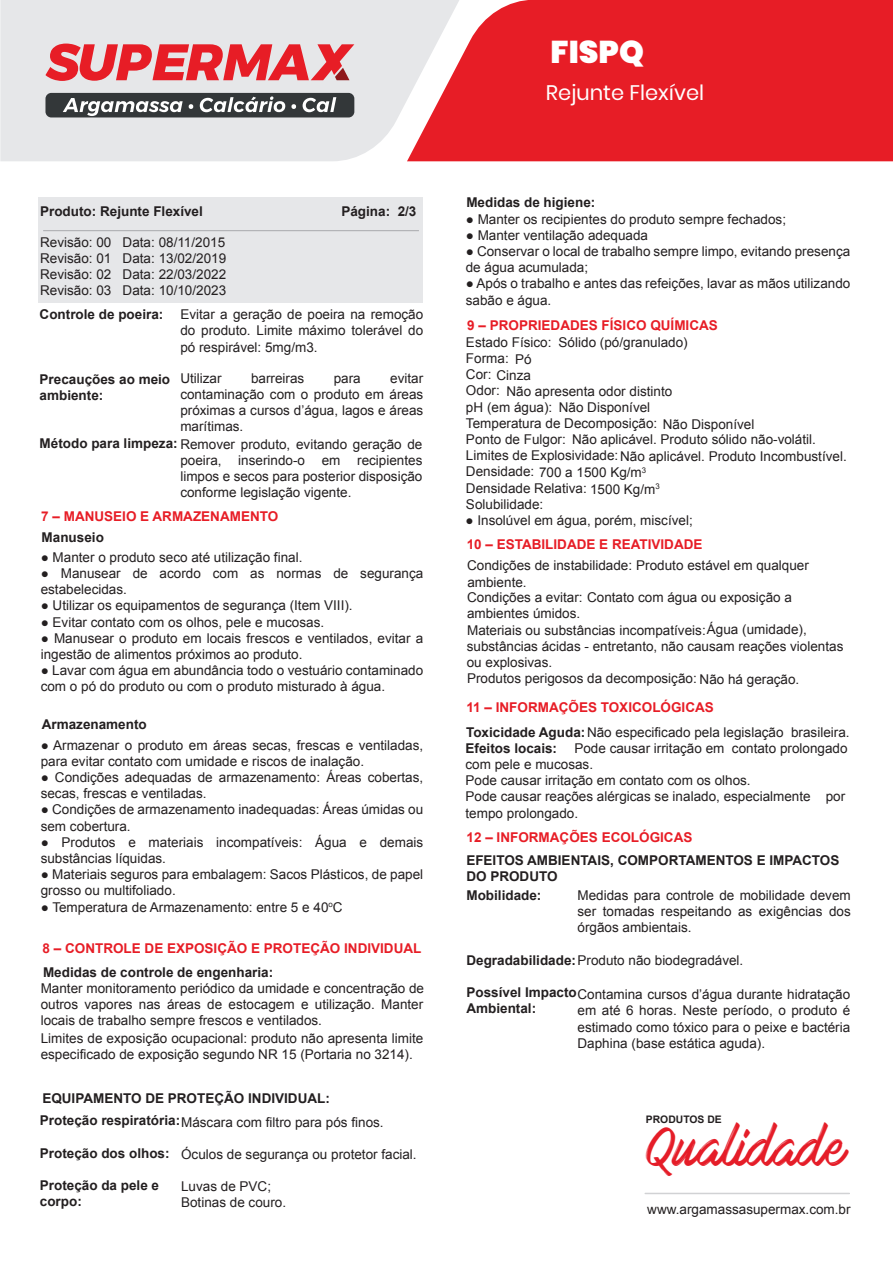
<style>
.page{position:relative;width:893px;height:1263px;background:#fff}
.page>*{position:absolute;margin:0;border:0;box-sizing:border-box;transform-origin:0 0}
.t1{font:48.6px "Mark My Words";color:#e51d28}
.t2{font:900 31.5px "Poppins";color:#fff}
.t3{font:21px "Poppins";color:#fff}
.t4{font:13.5px/16.2px "Arial";color:#231f20}
.t5{font:700 13.5px/16.2px "Arial";color:#231f20}
.t6{font:700 13.5px "Arial";color:#e71d26}
.t7{font:700 10.35px "Arial";color:#231f20}
.s1{font-weight:700}
.s2{font-weight:700;color:#e71d26}
</style>
<div class="page">
<div style="left:0;top:0;width:407px;height:161px;background:#e6e7e9"></div>
<svg style="left:407px;top:0;width:486px;height:161px;background:#e83039"></svg>
<div style="left:45px;top:93px;width:309px;height:24px;background:#333739;border-radius:6px"></div>
<svg style="left:63px;top:98px;width:120px;height:18px"></svg>
<svg style="left:189px;top:104px;width:4px;height:5px"></svg>
<svg style="left:200px;top:96px;width:85px;height:16px"></svg>
<svg style="left:291px;top:104px;width:5px;height:5px"></svg>
<svg style="left:303px;top:97px;width:33px;height:15px"></svg>
<svg style="left:45px;top:44px;width:309px;height:37px;background:#e57076"></svg>
<div style="left:39px;top:197px;width:384px;height:105px;background:#e6e7e9"></div>
<hr style="left:43px;top:230px;width:376px;height:1px;background:#a8a9ad">
<hr style="left:645px;top:1193px;width:204px;height:1px;background:#d1d2d4">
<p class="t5" style="left:40px;top:204px;width:164px">Produto: Rejunte Flexível</p>
<p class="t4" style="left:40px;top:234px;width:188px;text-align:justify">Revisão: 00 Data: 08/11/2015<br>Revisão: 01 Data: 13/02/2019<br>Revisão: 02 Data: 22/03/2022<br>Revisão: 03 Data: 10/10/2023</p>
<p class="t5" style="left:341px;top:204px;width:77px">Página: 2/3</p>
<p class="t5" style="left:40px;top:306px;width:125px">Controle de poeira:</p>
<p class="t4" style="left:180px;top:306px;width:244px;text-align:justify">Evitar a geração de poeira na remoção do produto. Limite máximo tolerável do pó respirável: 5mg/m3.</p>
<p class="t4" style="left:180px;top:370px;width:43px">Utilizar</p>
<p class="t4" style="left:251px;top:370px;width:55px">barreiras</p>
<p class="t4" style="left:334px;top:370px;width:29px">para</p>
<p class="t4" style="left:180px;top:370px;width:244px;text-align:justify;text-indent:210px">evitar contaminação com o produto em áreas próximas a cursos d’água, lagos e áreas marítimas.</p>
<p class="t4" style="left:180px;top:452px;width:244px;text-align:justify">poeira, inserindo-o em recipientes limpos e secos para posterior disposição conforme legislação vigente.</p>
<p class="t5" style="left:40px;top:371px;width:132px">Precauções ao meio ambiente:</p>
<p class="t4" style="left:40px;top:436px;width:384px"><span class="s1">Método para limpeza:</span> Remover produto, evitando geração de</p>
<p class="t6" style="left:41px;top:507px;width:239px">7 – MANUSEIO E ARMAZENAMENTO</p>
<p class="t5" style="left:42px;top:530px;width:64px">Manuseio</p>
<p class="t4" style="left:41px;top:549px;width:263px">● Manter o produto seco até utilização final.</p>
<p class="t4" style="left:41px;top:565px;width:384px">● Manusear de acordo com as normas de segurança estabelecidas.</p>
<p class="t4" style="left:41px;top:598px;width:314px">● Utilizar os equipamentos de segurança (Item VIII).</p>
<p class="t4" style="left:41px;top:614px;width:285px">● Evitar contato com os olhos, pele e mucosas.</p>
<p class="t4" style="left:41px;top:630px;width:384px">● Manusear o produto em locais frescos e ventilados, evitar a ingestão de alimentos próximos ao produto.</p>
<p class="t4" style="left:41px;top:662px;width:384px">● Lavar com água em abundância todo o vestuário contaminado com o pó do produto ou com o produto misturado à água.</p>
<p class="t5" style="left:42px;top:717px;width:107px">Armazenamento</p>
<p class="t4" style="left:41px;top:737px;width:384px">● Armazenar o produto em áreas secas, frescas e ventiladas, para evitar contato com umidade e riscos de inalação.</p>
<p class="t4" style="left:41px;top:769px;width:384px">● Condições adequadas de armazenamento: Áreas cobertas, secas, frescas e ventiladas.</p>
<p class="t4" style="left:41px;top:802px;width:384px">● Condições de armazenamento inadequadas: Áreas úmidas ou sem cobertura.</p>
<p class="t4" style="left:41px;top:834px;width:384px">● Produtos e materiais incompatíveis: Água e demais substâncias líquidas.</p>
<p class="t4" style="left:41px;top:866px;width:384px">● Materiais seguros para embalagem: Sacos Plásticos, de papel grosso ou multifoliado.</p>
<p class="t4" style="left:41px;top:899px;width:303px">● Temperatura de Armazenamento: entre 5 e 40<sup>o</sup>C</p>
<p class="t6" style="left:43px;top:939px;width:380px">8 – CONTROLE DE EXPOSIÇÃO E PROTEÇÃO INDIVIDUAL</p>
<p class="t5" style="left:43px;top:965px;width:232px">Medidas de controle de engenharia:</p>
<p class="t4" style="left:41px;top:980px;width:385px">Manter monitoramento periódico da umidade e concentração de outros vapores nas áreas de estocagem e utilização. Manter locais de trabalho sempre frescos e ventilados.<br>Limites de exposição ocupacional: produto não apresenta limite especificado de exposição segundo NR 15 (Portaria no 3214).</p>
<p class="t5" style="left:40px;top:1088px;width:292px;line-height:22px">EQUIPAMENTO DE PROTEÇÃO INDIVIDUAL:<br>Proteção respiratória:</p>
<p class="t5" style="left:40px;top:1145px;width:131px">Proteção dos olhos:</p>
<p class="t5" style="left:40px;top:1178px;width:121px">Proteção da pele e corpo:</p>
<p class="t4" style="left:181px;top:1114px;width:204px">Máscara com filtro para pós finos.</p>
<p class="t4" style="left:181px;top:1146px;width:237px">Óculos de segurança ou protetor facial.</p>
<p class="t4" style="left:181px;top:1178px;width:107px">Luvas de PVC;<br>Botinas de couro.</p>
<h2 class="t2" style="left:551px;top:34px;width:95px">FISPQ</h2>
<h3 class="t3" style="left:546px;top:80px;width:160px">Rejunte Flexível</h3>
<p class="t5" style="left:466px;top:195px;width:131px">Medidas de higiene:</p>
<p class="t4" style="left:466px;top:211px;width:322px">● Manter os recipientes do produto sempre fechados;</p>
<p class="t4" style="left:466px;top:227px;width:184px">● Manter ventilação adequada</p>
<p class="t4" style="left:466px;top:243px;width:386px">● Conservar o local de trabalho sempre limpo, evitando presença de água acumulada;</p>
<p class="t4" style="left:466px;top:276px;width:386px">● Após o trabalho e antes das refeições, lavar as mãos utilizando sabão e água.</p>
<p class="t6" style="left:467px;top:316px;width:252px">9 – PROPRIEDADES FÍSICO QUÍMICAS</p>
<p class="t4" style="left:466px;top:334px;width:87px;line-height:16.6px">Estado Físico:<br>Forma:<br>Cor: Cinza</p>
<p class="t4" style="left:466px;top:383px;width:382px">Odor:<br>pH (em água):<br>Temperatura de Decomposição: Não Disponível<br>Ponto de Fulgor:<br>Limites de Explosividade:Não aplicável. Produto Incombustível.<br>Densidade: 700 a 1500 Kg/m<sup>3<br></sup>Densidade Relativa: 1500 Kg/m<sup>3<br></sup>Solubilidade:</p>
<p class="t4" style="left:559px;top:335px;width:131px">Sólido (pó/granulado)</p>
<p class="t4" style="left:515px;top:351px;width:18px">Pó</p>
<p class="t4" style="left:559px;top:383px;width:115px;text-indent:-52px">Não apresenta odor distinto<br>Não Disponível</p>
<p class="t4" style="left:572px;top:432px;width:245px">Não aplicável. Produto sólido não-volátil.</p>
<p class="t4" style="left:466px;top:513px;width:229px">● Insolúvel em água, porém, miscível;</p>
<p class="t6" style="left:467px;top:535px;width:237px">10 – ESTABILIDADE E REATIVIDADE</p>
<p class="t4" style="left:467px;top:557px;width:343px">Condições de instabilidade: Produto estável em qualquer</p>
<p class="t4" style="left:467px;top:589px;width:326px">Condições a evitar: Contato com água ou exposição a</p>
<p class="t4" style="left:467px;top:622px;width:341px">Materiais ou substâncias incompatíveis:Água (umidade),</p>
<p class="t4" style="left:467px;top:670px;width:334px">Produtos perigosos da decomposição: Não há geração.</p>
<p class="t4" style="left:467px;top:574px;width:61px">ambiente.</p>
<p class="t4" style="left:467px;top:605px;width:115px">ambientes úmidos.</p>
<p class="t4" style="left:467px;top:638px;width:378px">substâncias ácidas - entretanto, não causam reações violentas ou explosivas.</p>
<p class="t4" style="left:466px;top:694px;width:385px;line-height:25.3px"><span class="s2">11 – INFORMAÇÕES TOXICOLÓGICAS<br></span><span class="s1">Toxicidade Aguda:</span>Não especificado pela legislação brasileira.</p>
<p class="t4" style="left:466px;top:740px;width:383px;text-indent:109px">Pode causar irritação em contato prolongado com pele e mucosas.<br>Pode causar irritação em contato com os olhos.<br>Pode causar reações alérgicas se inalado, especialmente por tempo prolongado.</p>
<p class="t6" style="left:467px;top:828px;width:227px">12 – INFORMAÇÕES ECOLÓGICAS</p>
<p class="t5" style="left:466px;top:852px;width:375px">EFEITOS AMBIENTAIS, COMPORTAMENTOS E IMPACTOS<br>DO PRODUTO</p>
<p class="t5" style="left:466px;top:887px;width:77px">Mobilidade:</p>
<p class="t5" style="left:466px;top:740px;width:93px">Efeitos locais:</p>
<p class="t4" style="left:577px;top:887px;width:275px;text-align:justify">Medidas para controle de mobilidade devem ser tomadas respeitando as exigências dos órgãos ambientais.</p>
<p class="t4" style="left:466px;top:952px;width:278px"><span class="s1">Degradabilidade:</span>Produto não biodegradável.</p>
<p class="t5" style="left:466px;top:985px;width:112px">Possível Impacto<br>Ambiental:</p>
<p class="t4" style="left:577px;top:986px;width:274px;text-align:justify">Contamina cursos d’água durante hidratação em até 6 horas. Neste período, o produto é estimado como tóxico para o peixe e bactéria Daphina (base estática aguda).</p>
<p class="t7" style="left:646px;top:1112px;width:77px">PRODUTOS DE</p>
<h1 class="t1" style="left:646px;top:1121px;width:201px">Qualidade</h1>
<p class="t4" style="left:647px;top:1202px;width:205px">www.argamassasupermax.com.br</p>
</div>
